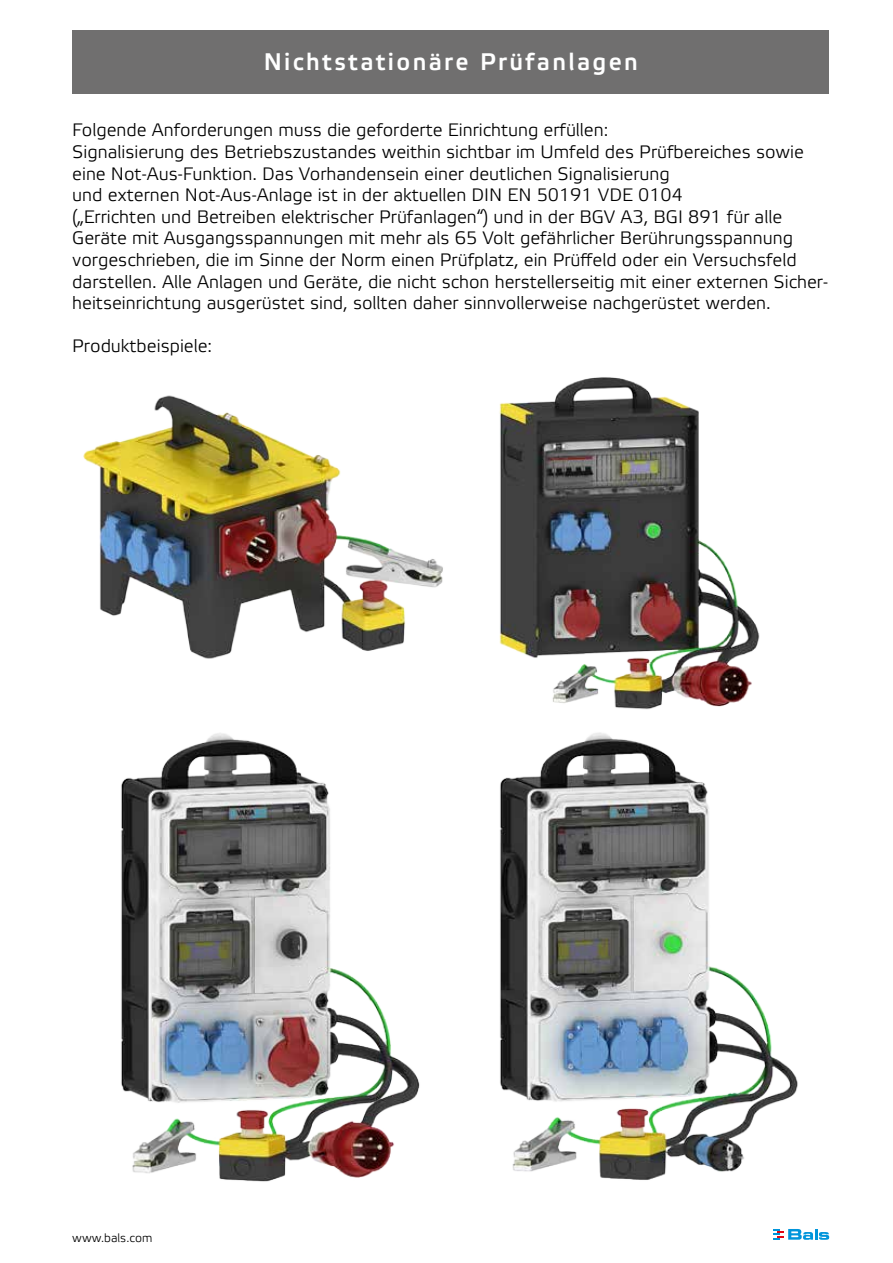
<style>
.page{position:relative;width:893px;height:1263px;background:#fff}
.page>*{position:absolute;margin:0;border:0;box-sizing:border-box;transform-origin:0 0}
.t1{font:500 24px "Etelka";letter-spacing:.1em;color:#fff}
.t2{font:300 18px/21.6px "Etelka";color:#000}
.t3{font:300 12px "Etelka";color:#000}
</style>
<div class="page">
<div style="left:72px;top:30px;width:757px;height:64px;background:#706f6f"></div>
<svg style="left:773px;top:1229px;width:56px;height:11px"></svg>
<img style="left:121px;top:733px;width:299px;height:449px">
<img style="left:500px;top:732px;width:298px;height:448px">
<img style="left:499px;top:377px;width:261px;height:333px">
<img style="left:83px;top:395px;width:360px;height:264px">
<h1 class="t1" style="left:264px;top:46px;width:376px">Nichtstationäre Prüfanlagen</h1>
<p class="t2" style="left:72px;top:120px;width:757px">Folgende Anforderungen muss die geforderte Einrichtung erfüllen:<br>Signalisierung des Betriebszustandes weithin sichtbar im Umfeld des Prüfbereiches sowie eine Not-Aus-Funktion. Das Vorhandensein einer deutlichen Signalisierung<br>und externen Not-Aus-Anlage ist in der aktuellen DIN EN 50191 VDE 0104<br>(„Errichten und Betreiben elektrischer Prüfanlagen“) und in der BGV A3, BGI 891 für alle Geräte mit Ausgangsspannungen mit mehr als 65 Volt gefährlicher Berührungsspannung vorgeschrieben, die im Sinne der Norm einen Prüfplatz, ein Prüffeld oder ein Versuchsfeld darstellen. Alle Anlagen und Geräte, die nicht schon herstellerseitig mit einer externen Sicher&shy;heitseinrichtung ausgerüstet sind, sollten daher sinnvollerweise nachgerüstet werden.</p>
<p class="t2" style="left:72px;top:336px;width:141px">Produktbeispiele:</p>
<p class="t3" style="left:72px;top:1230px;width:82px">www.bals.com</p>
</div>
